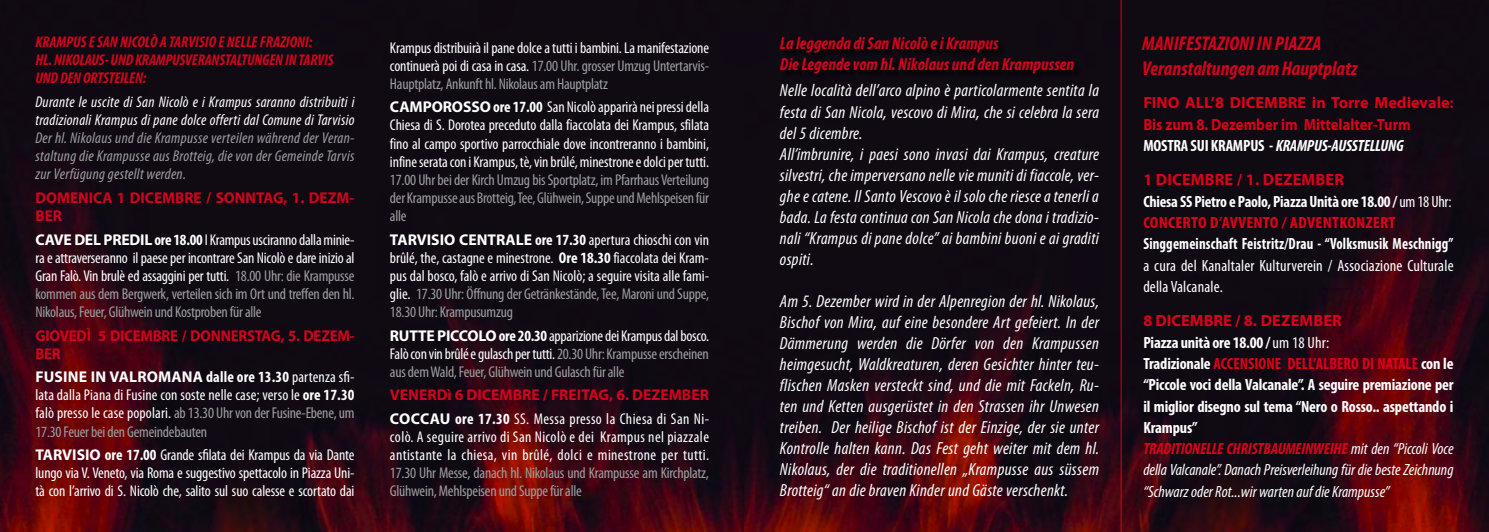
<style>
.page{position:relative;width:1489px;height:532px;background:#fff}
.page>*{position:absolute;margin:0;border:0;box-sizing:border-box;transform-origin:0 0}
.t1{font:italic 700 condensed 20px/24px "Myriad Pro";color:#d2031d}
.t2{font:italic condensed 17.5px/21px "Myriad Pro";letter-spacing:.02em;color:#fff}
.t3{font:italic 700 condensed 17.5px/21px "Myriad Pro";color:#d2031d}
.t4{font:700 condensed 16.25px/21.2px "Myriad Pro";letter-spacing:-.01em;color:#fff}
.t5{font:700 16.25px/21.2px "Myriad Pro";color:#db001b}
.t6{font:condensed 16.25px/21.2px "Myriad Pro";letter-spacing:.01em;color:#fff}
.t7{font:700 condensed 16.25px "Myriad Pro";letter-spacing:.01em;color:#fff;scale:.9 1}
.t8{font:condensed 15.62px/18.1px "Myriad Pro";letter-spacing:-.015em;color:#fff;text-align:justify}
.t9{font:condensed 15.62px/18.1px "Myriad Pro";letter-spacing:-.015em;color:#9c9e9f;text-align:justify}
.t10{font:italic condensed 15.62px/18.1px "Myriad Pro";letter-spacing:.02em;color:#9c9e9f;text-align:justify}
.t11{font:700 15.62px/23.5px "Myriad Pro";color:#d2031d}
.t12{font:italic condensed 15.62px/18.1px "Myriad Pro";letter-spacing:.02em;color:#fff}
.t13{font:condensed 15.62px/18.1px "Myriad Pro";letter-spacing:.025em;color:#fff}
.t14{font:italic 700 condensed 15.62px/18.1px "Myriad Pro";letter-spacing:-.01em;color:#d2031d}
.t15{font:700 15.62px/18.1px "Myriad Pro";color:#d2031d;scale:.95 1}
.s1{font-weight:700;font-stretch:normal}
.s2{font-weight:700}
.s3{color:#9c9e9f}
.s4{font-weight:700;font-stretch:normal;color:#fff}
.s5{font-weight:700;color:#fff}
.s6{color:#fff}
.s7{font-stretch:condensed;color:#fff}
.s8{font-weight:400;font-stretch:condensed;color:#fff}
.s9{font-stretch:condensed}
.s10{font-style:italic;font-stretch:condensed;color:#fff}
.s11{font-stretch:normal;color:#db001b}
.s12{font-weight:400}
.s13{color:#db001b}
.s14{font-style:italic;color:#db001b}
.s15{font-weight:400;font-style:italic}
</style>
<div class="page">
<img style="left:0;top:0;width:744px;height:531px">
<svg style="left:744px;top:0;width:376px;height:531px;background:#1b0912"></svg>
<div style="left:781px;top:38px;width:301px;height:44px;background:#0e0811"></div>
<svg style="left:1120px;top:0;width:368px;height:531px;background:#210812"></svg>
<p class="t14" style="left:35px;top:33px;width:299px">KRAMPUS E SAN NICOLÒ A TARVISIO E NELLE FRAZIONI:<br>HL. NIKOLAUS- UND KRAMPUSVERANSTALTUNGEN IN TARVIS<br>UND DEN ORTSTEILEN:</p>
<p class="t12" style="left:35px;top:93px;width:320px">Durante le uscite di San Nicolò e i Krampus saranno distribuiti i tradizionali Krampus di pane dolce offerti dal Comune di Tarvisio</p>
<p class="t10" style="left:35px;top:129px;width:320px">Der hl. Nikolaus und die Krampusse verteilen während der Veran&shy;staltung die Krampusse aus Brotteig, die von der Gemeinde Tarvis zur Verfügung gestellt werden.</p>
<p class="t11" style="left:35px;top:189px;width:320px;line-height:18.1px">DOMENICA 1 DICEMBRE / SONNTAG, 1. DEZM-<br>BER</p>
<p class="t8" style="left:35px;top:230px;width:320px"><span class="s1">CAVE DEL PREDIL</span> <span class="s2">ore 18.00</span> I Krampus usciranno dalla minie&shy;ra e attraverseranno il paese per incontrare San Nicolò e dare inizio al Gran Falò. Vin brulè ed assaggini per tutti. <span class="s3">18.00 Uhr: die Krampusse kommen aus dem Bergwerk, verteilen sich im Ort und treffen den hl.<br>Nikolaus, Feuer, Glühwein und Kostproben für alle</span></p>
<p class="t15" style="left:35px;top:326px;width:337px">GIOVEDÌ 5 DICEMBRE / DONNERSTAG, 5. DEZEM-<br>BER</p>
<p class="t8" style="left:35px;top:368px;width:320px"><span class="s1">FUSINE IN VALROMANA</span> <span class="s2">dalle ore 13.30</span> partenza sfi&shy;lata dalla Piana di Fusine con soste nelle case; verso le <span class="s2">ore 17.30 </span>falò presso le case popolari. <span class="s3">ab 13.30 Uhr von der Fusine-Ebene, um 17.30 Feuer bei den Gemeindebauten</span></p>
<p class="t8" style="left:35px;top:446px;width:320px"><span class="s1">TARVISIO</span> <span class="s2">ore 17.00</span> Grande sfilata dei Krampus da via Dante lungo via V. Veneto, via Roma e suggestivo spettacolo in Piazza Uni&shy;tà con l’arrivo di S. Nicolò che, salito sul suo calesse e scortato dai</p>
<p class="t8" style="left:390px;top:39px;width:320px">Krampus distribuirà il pane dolce a tutti i bambini. La manifestazione continuerà poi di casa in casa. <span class="s3">17.00 Uhr. grosser Umzug Untertarvis-Hauptplatz, Ankunft hl. Nikolaus am Hauptplatz</span></p>
<p class="t8" style="left:390px;top:98px;width:320px"><span class="s1">CAMPOROSSO</span> <span class="s2">ore 17.00</span> San Nicolò apparirà nei pressi della Chiesa di S. Dorotea preceduto dalla fiaccolata dei Krampus, sfilata fino al campo sportivo parrocchiale dove incontreranno i bambini, infine serata con i Krampus, tè, vin brûlé, minestrone e dolci per tutti.</p>
<p class="t9" style="left:390px;top:171px;width:320px">17.00 Uhr bei der Kirch Umzug bis Sportplatz, im Pfarrhaus Verteilung der Krampusse aus Brotteig, Tee, Glühwein, Suppe und Mehlspeisen für alle</p>
<p class="t8" style="left:390px;top:230px;width:320px"><span class="s1">TARVISIO CENTRALE</span> <span class="s2">ore 17.30</span> apertura chioschi con vin brûlé, the, castagne e minestrone. <span class="s2">Ore 18.30</span> fiaccolata dei Kram&shy;pus dal bosco, falò e arrivo di San Nicolò; a seguire visita alle fami&shy;glie. <span class="s3">17.30 Uhr: Öffnung der Getränkestände, Tee, Maroni und Suppe, 18.30 Uhr: Krampusumzug</span></p>
<p class="t9" style="left:390px;top:326px;width:320px"><span class="s4">RUTTE PICCOLO</span> <span class="s5">ore 20.30</span> <span class="s6">apparizione dei Krampus dal bosco.<br>Falò con vin brûlé e gulasch per tutti.</span> 20.30 Uhr: Krampusse erscheinen aus dem Wald, Feuer, Glühwein und Gulasch für alle</p>
<p class="t11" style="left:390px;top:383px;width:320px">VENERDì 6 DICEMBRE / FREITAG, 6. DEZEMBER<br><span class="s6">COCCAU</span> <span class="s7">ore 17.30</span> <span class="s8">SS. Messa presso la Chiesa di San Ni-</span></p>
<p class="t13" style="left:390px;top:428px;width:320px">colò. A seguire arrivo di San Nicolò e dei Krampus nel piazzale antistante la chiesa, vin brûlé, dolci e minestrone per tutti.</p>
<p class="t9" style="left:390px;top:464px;width:320px">17.30 Uhr Messe, danach hl. Nikolaus und Krampusse am Kirchplatz,<br>Glühwein, Mehlspeisen und Suppe für alle</p>
<p class="t3" style="left:780px;top:33px;width:296px">La leggenda di San Nicolò e i Krampus<br>Die Legende vom hl. Nikolaus und den Krampussen</p>
<p class="t2" style="left:780px;top:81px;width:320px">Nelle località dell’arco alpino è particolarmente sentita la festa di San Nicola, vescovo di Mira, che si celebra la sera del 5 dicembre.<br>All’imbrunire, i paesi sono invasi dai Krampus, creature silvestri, che imperversano nelle vie muniti di fiaccole, ver&shy;ghe e catene. Il Santo Vescovo è il solo che riesce a tenerli a bada. La festa continua con San Nicola che dona i tradizio&shy;nali “Krampus di pane dolce” ai bambini buoni e ai graditi ospiti.</p>
<p class="t2" style="left:780px;top:291px;width:320px;text-align:justify">Am 5. Dezember wird in der Alpenregion der hl. Nikolaus, Bischof von Mira, auf eine besondere Art gefeiert. In der Dämmerung werden die Dörfer von den Krampussen heimgesucht, Waldkreaturen, deren Gesichter hinter teu&shy;flischen Masken versteckt sind, und die mit Fackeln, Ru&shy;ten und Ketten ausgerüstet in den Strassen ihr Unwesen treiben. Der heilige Bischof ist der Einzige, der sie unter Kontrolle halten kann. Das Fest geht weiter mit dem hl.<br>Nikolaus, der die traditionellen „Krampusse aus süssem Brotteig“ an die braven Kinder und Gäste verschenkt.</p>
<p class="t1" style="left:1142px;top:32px;width:217px">MANIFESTAZIONI IN PIAZZA<br>Veranstaltungen am Hauptplatz</p>
<p class="t5" style="left:1143px;top:92px;width:312px">FINO ALL’8 DICEMBRE in Torre Medievale<span class="s9">:<br></span>Bis zum 8. Dezember im Mittelalter-Turm<br><span class="s7">MOSTRA SUI KRAMPUS -</span> <span class="s10">KRAMPUS-AUSSTELLUNG</span></p>
<p class="t4" style="left:1143px;top:170px;width:309px"><span class="s11">1 DICEMBRE / 1. DEZEMBER<br></span>Chiesa SS Pietro e Paolo, Piazza Unità ore 18.00 / <span class="s12">um 18 Uhr:<br></span><span class="s13">CONCERTO D’AVVENTO / ADVENTKONZERT</span></p>
<p class="t7" style="left:1143px;top:235px;width:346px">Singgemeinschaft Feistritz/Drau - “Volksmusik Meschnigg”</p>
<p class="t6" style="left:1143px;top:255px;width:312px">a cura del Kanaltaler Kulturverein / Associazione Culturale della Valcanale.</p>
<p class="t4" style="left:1143px;top:310px;width:312px"><span class="s11">8 DICEMBRE / 8. DEZEMBER<br></span>Piazza unità ore 18.00 / <span class="s12">um 18 Uhr:<br></span>Tradizionale <span class="s13">ACCENSIONE DELL’ALBERO DI NATALE</span> con le “Piccole voci della Valcanale”. A seguire premiazione per il miglior disegno sul tema “Nero o Rosso.. aspettando i Krampus”<br><span class="s14">TRADITIONELLE CHRISTBAUMEINWEIHE</span> <span class="s15">mit den “Piccoli Voce della Valcanale”. Danach Preisverleihung für die beste Zeichnung “Schwarz oder Rot...wir warten auf die Krampusse”</span></p>
</div>
